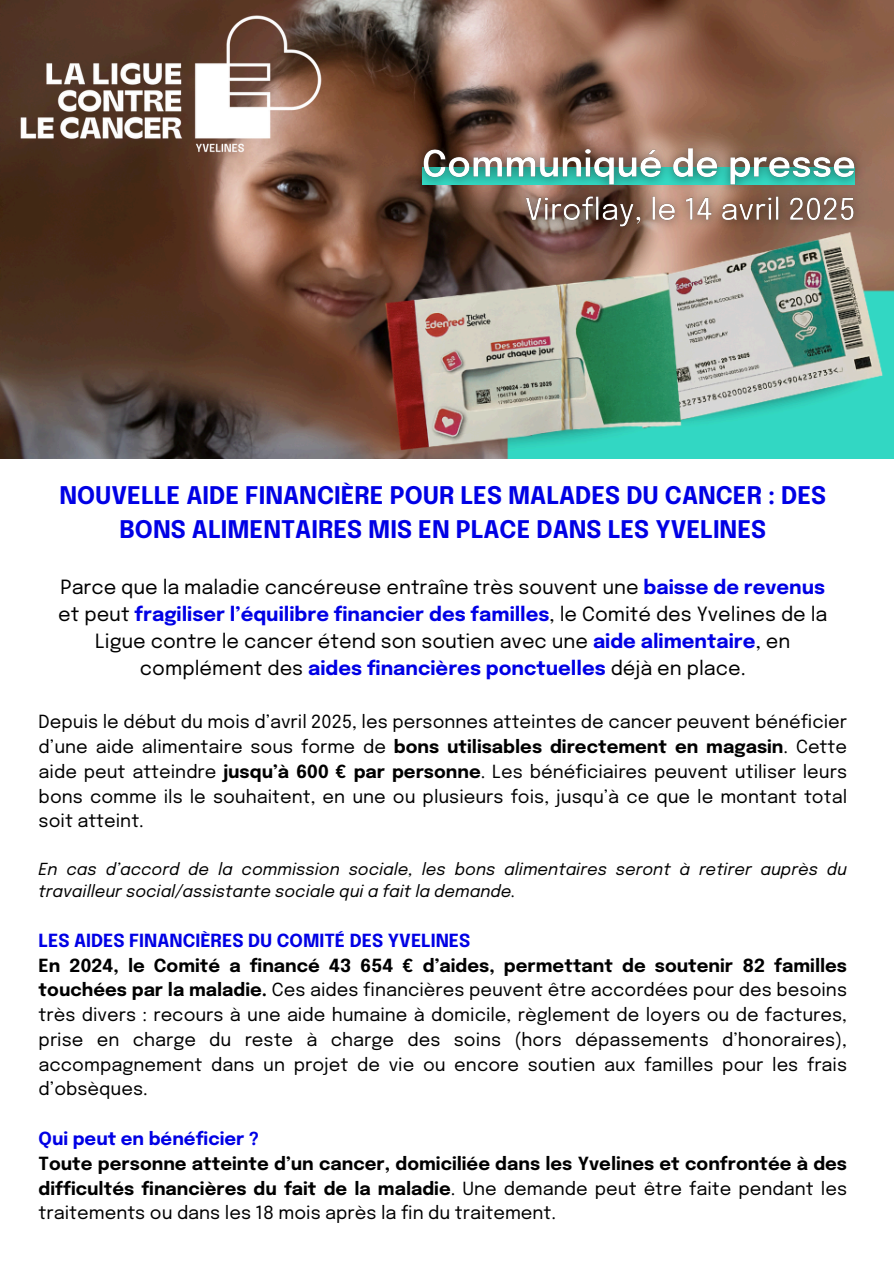
<style>
.page{position:relative;width:894px;height:1264px;background:#fff}
.page>*{position:absolute;margin:0;border:0;box-sizing:border-box;transform-origin:0 0}
.t1{font:700 24.15px/33.8px "Epilogue";color:#0000e5;text-align:center}
.t2{font:19.5px/27px "Epilogue";color:#000;text-align:center}
.t3{font:18px/24.8px "Epilogue";color:#000;text-align:justify}
.t4{font:700 18px/24.8px "Epilogue";color:#000}
.t5{font:italic 16.5px/22.5px "Epilogue";color:#000}
.s1{font-weight:700;color:#0000e5}
.s2{font-weight:700}
.s3{color:#0000e5}
.s4{font-weight:400}
</style>
<div class="page">
<img style="left:0;top:0;width:893px;height:458px">
<img style="left:0;top:0;width:341px;height:172px">
<img style="left:405px;top:130px;width:467px;height:116px">
<p class="t1" style="left:59px;top:480px;width:768px">NOUVELLE AIDE FINANCIÈRE POUR LES MALADES DU CANCER : DES<br>BONS ALIMENTAIRES MIS EN PLACE DANS LES YVELINES</p>
<p class="t2" style="left:58px;top:575px;width:770px">Parce que la maladie cancéreuse entraîne très souvent une <span class="s1">baisse de revenus </span>et peut <span class="s1">fragiliser l’équilibre financier des familles</span>, le Comité des Yvelines de la Ligue contre le cancer étend son soutien avec une <span class="s1">aide alimentaire</span>, en complément des <span class="s1">aides financières ponctuelles</span> déjà en place.</p>
<h2 class="t3" style="left:39px;top:711px;width:809px">Depuis le début du mois d’avril 2025, les personnes atteintes de cancer peuvent bénéficier d’une aide alimentaire sous forme de <span class="s2">bons utilisables directement en magasin</span>. Cette aide peut atteindre <span class="s2">jusqu’à 600 € par personne</span>. Les bénéficiaires peuvent utiliser leurs bons comme ils le souhaitent, en une ou plusieurs fois, jusqu’à ce que le montant total soit atteint.</h2>
<h3 class="t5" style="left:39px;top:858px;width:809px">En cas d’accord de la commission sociale, les bons alimentaires seront à retirer auprès du travailleur social/assistante sociale qui a fait la demande.</h3>
<h3 class="t3" style="left:39px;top:929px;width:809px;text-align:left"><span class="s1">LES AIDES FINANCIÈRES DU COMITÉ DES YVELINES<br></span><span class="s2">En 2024, le Comité a financé 43 654 € d’aides, permettant de soutenir 82 familles touchées par la maladie.</span> Ces aides financières peuvent être accordées pour des besoins très divers : recours à une aide humaine à domicile, règlement de loyers ou de factures, prise en charge du reste à charge des soins (hors dépassements d’honoraires), accompagnement dans un projet de vie ou encore soutien aux familles pour les frais d’obsèques.</h3>
<p class="t4" style="left:39px;top:1127px;width:809px"><span class="s3">Qui peut en bénéficier ?<br></span>Toute personne atteinte d’un cancer, domiciliée dans les Yvelines et confrontée à des difficultés financières du fait de la maladie<span class="s4">. Une demande peut être faite pendant les traitements ou dans les 18 mois après la fin du traitement.</span></p>
</div>
